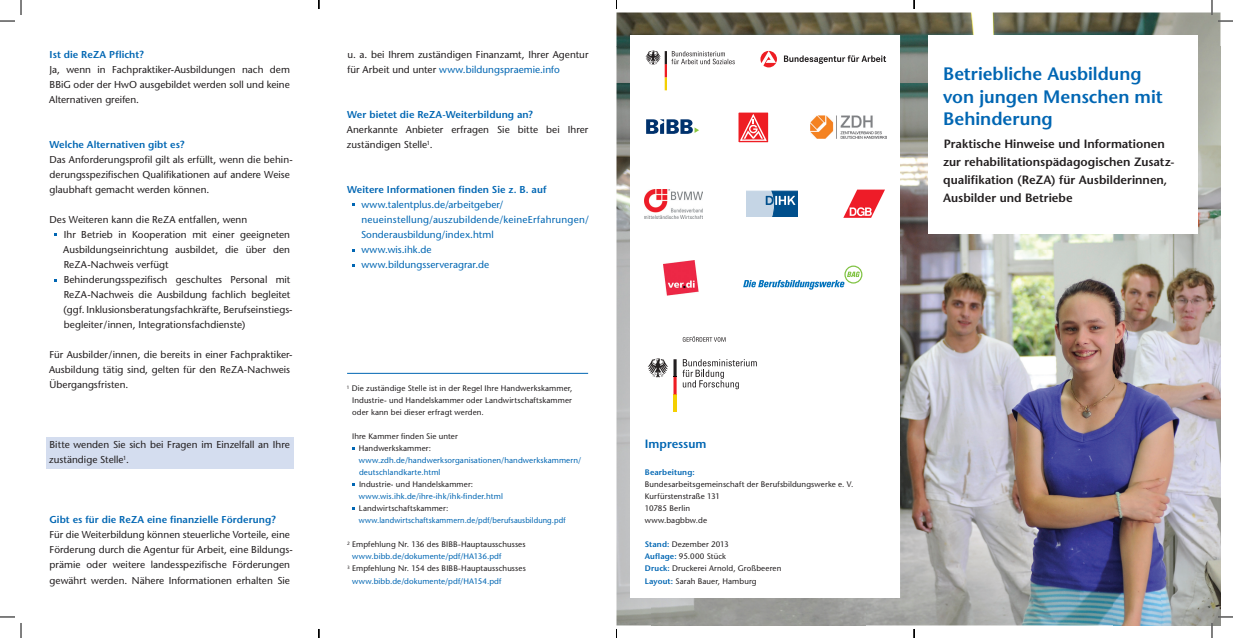
<style>
.page{position:relative;width:1233px;height:638px;background:#fff}
.page>*{position:absolute;margin:0;border:0;box-sizing:border-box;transform-origin:0 0}
.t1{font:600 18px/22.5px "Stone Sans Std";color:#0166b3}
.t2{font:600 12px/18px "Stone Sans Std";color:#231f20}
.t3{font:600 12px "Stone Sans Std";color:#0166b3}
.t4{font:500 10px/15px "Stone Sans Std";letter-spacing:.005em;color:#231f20}
.t5{font:600 10px "Stone Sans Std";letter-spacing:.01em;color:#0166b3}
.t6{font:500 10px/15px "Stone Sans Std";letter-spacing:.01em;color:#0166b3}
.t7{font:500 8px/12px "Stone Sans Std";letter-spacing:.015em;color:#231f20}
.t8{font:500 8px/12px "Stone Sans Std";letter-spacing:.015em;color:#0166b3}
.t9{font:500 8px "Stone Sans Std";letter-spacing:.015em;color:#0166b3;scale:.95 1}
.t10{font:600 8px "Stone Sans Std";letter-spacing:.015em;color:#0166b3}
.s1{color:#0166b3}
.s2{font-weight:600;color:#0166b3}
</style>
<div class="page">
<div style="left:46px;top:437px;width:248px;height:31px;background:#d4ddef"></div>
<img style="left:616px;top:12px;width:604px;height:34px">
<img style="left:616px;top:46px;width:35px;height:579px">
<img style="left:900px;top:46px;width:213px;height:409px">
<img style="left:1113px;top:46px;width:107px;height:579px">
<img style="left:865px;top:455px;width:249px;height:170px">
<div style="left:630px;top:35px;width:270px;height:562px;background:#fff"></div>
<div style="left:928px;top:35px;width:269px;height:198px;background:#fff"></div>
<svg style="left:648px;top:336px;width:109px;height:76px"></svg>
<hr style="left:347px;top:372px;width:241px;height:1px;background:#0166b3">
<svg style="left:760px;top:51px;width:17px;height:16px"></svg>
<svg style="left:784px;top:55px;width:102px;height:9px"></svg>
<svg style="left:646px;top:119px;width:53px;height:15px"></svg>
<img style="left:810px;top:116px;width:76px;height:22px">
<div style="left:738px;top:112px;width:31px;height:31px;border:1px solid #fff"></div>
<svg style="left:739px;top:112px;width:29px;height:30px"></svg>
<svg style="left:746px;top:191px;width:51px;height:25px"></svg>
<img style="left:645px;top:189px;width:57px;height:29px">
<svg style="left:843px;top:189px;width:42px;height:29px"></svg>
<svg style="left:743px;top:265px;width:119px;height:24px"></svg>
<img style="left:663px;top:260px;width:35px;height:35px">
<svg style="left:645px;top:50px;width:89px;height:40px"></svg>
<svg style="left:1218px;top:20px;width:15px;height:2px"></svg>
<svg style="left:1218px;top:616px;width:15px;height:1px"></svg>
<svg style="left:0;top:0;width:22px;height:22px"></svg>
<svg style="left:0;top:616px;width:22px;height:21px"></svg>
<svg style="left:1211px;top:0;width:1px;height:15px"></svg>
<svg style="left:1211px;top:622px;width:1px;height:15px"></svg>
<svg style="left:913px;top:0;width:2px;height:9px"></svg>
<svg style="left:913px;top:629px;width:2px;height:8px"></svg>
<p class="t5" style="left:50px;top:48px;width:96px">Ist die ReZA Pflicht?</p>
<p class="t4" style="left:49px;top:62px;width:242px;text-align:justify">Ja, wenn in Fachpraktiker-Ausbildungen nach dem BBiG oder der HwO ausgebildet werden soll und keine Alternativen greifen.</p>
<p class="t5" style="left:49px;top:138px;width:136px">Welche Alternativen gibt es?</p>
<p class="t4" style="left:50px;top:152px;width:245px">Das Anforderungsprofil gilt als erfüllt, wenn die behin&shy;derungsspezifischen Qualifikationen auf andere Weise glaubhaft gemacht werden können.</p>
<p class="t4" style="left:63px;top:212px;width:231px;text-indent:-14px">Des Weiteren kann die ReZA entfallen, wenn<br>Ihr Betrieb in Kooperation mit einer geeigneten Ausbildungseinrichtung ausbildet, die über den ReZA-Nachweis verfügt<br>Behinderungsspezifisch geschultes Personal mit ReZA-Nachweis die Ausbildung fachlich begleitet (ggf. Inklusionsberatungsfachkräfte, Berufseinstiegs&shy;begleiter / innen, Integrationsfachdienste)</p>
<p class="t4" style="left:49px;top:347px;width:245px">Für Ausbilder / innen, die bereits in einer Fachpraktiker-<br>Ausbildung tätig sind, gelten für den ReZA-Nachweis<br>Übergangsfristen.</p>
<p class="t4" style="left:49px;top:437px;width:242px">Bitte wenden Sie sich bei Fragen im Einzelfall an Ihre zuständige Stelle<sup>1</sup>.</p>
<p class="t5" style="left:49px;top:513px;width:228px">Gibt es für die ReZA eine finanzielle Förderung?</p>
<p class="t4" style="left:50px;top:527px;width:245px">Für die Weiterbildung können steuerliche Vorteile, eine Förderung durch die Agentur für Arbeit, eine Bildungs&shy;prämie oder weitere landesspezifische Förderungen gewährt werden. Nähere Infor mationen erhalten Sie</p>
<p class="t4" style="left:347px;top:47px;width:242px">u. a. bei Ihrem zuständigen Finanzamt, Ihrer Agentur für Arbeit und unter <span class="s1">www.bildungspraemie.info</span></p>
<p class="t5" style="left:347px;top:108px;width:187px">Wer bietet die ReZA-Weiterbildung an?</p>
<p class="t4" style="left:347px;top:122px;width:243px">Anerkannte Anbieter erfragen Sie bitte bei Ihrer zuständigen Stelle<sup>1</sup>.</p>
<p class="t5" style="left:347px;top:183px;width:201px">Weitere Informationen finden Sie z. B. auf</p>
<p class="t6" style="left:361px;top:197px;width:229px">www.talentplus.de/arbeitgeber/ neueinstellung/auszubildende/keineErfahrungen/ Sonderausbildung/index.html<br>www.wis.ihk.de<br>www.bildungsserveragrar.de</p>
<p class="t7" style="left:352px;top:382px;width:222px;text-align:justify;text-indent:-5px"><sup>1</sup> Die zuständige Stelle ist in der Regel Ihre Handwerkskammer, Industrie- und Handelskammer oder Landwirtschaftskammer oder kann bei dieser erfragt werden.</p>
<p class="t7" style="left:359px;top:430px;width:101px;text-indent:-7px">Ihre Kammer finden Sie unter<br>Handwerkskammer:</p>
<p class="t8" style="left:359px;top:454px;width:224px">www.zdh.de/handwerksorganisationen/handwerkskammern/ deutschlandkarte.html</p>
<p class="t7" style="left:359px;top:478px;width:116px">Industrie- und Handelskammer:</p>
<p class="t8" style="left:359px;top:490px;width:145px">www.wis.ihk.de/ihre-ihk/ihk-finder.html</p>
<p class="t7" style="left:359px;top:502px;width:91px">Landwirtschaftskammer:</p>
<p class="t9" style="left:359px;top:515px;width:219px">www.landwirtschaftskammern.de/pdf/berufsausbildung.pdf</p>
<p class="t7" style="left:347px;top:538px;width:180px"><sup>2</sup> Empfehlung Nr. 136 des BIBB-Hauptausschusses</p>
<p class="t8" style="left:352px;top:550px;width:151px">www.bibb.de/dokumente/pdf/HA136.pdf</p>
<p class="t7" style="left:347px;top:562px;width:180px"><sup>3</sup> Empfehlung Nr. 154 des BIBB-Hauptausschusses</p>
<p class="t8" style="left:352px;top:574px;width:151px">www.bibb.de/dokumente/pdf/HA154.pdf</p>
<p class="t3" style="left:645px;top:436px;width:63px">Impressum</p>
<p class="t10" style="left:645px;top:467px;width:51px">Bearbeitung:</p>
<p class="t7" style="left:645px;top:478px;width:210px">Bundesarbeitsgemeinschaft der Berufsbildungswerke e. V.<br>Kurfürstenstraße 131<br>10785 Berlin<br>www.bagbbw.de</p>
<p class="t7" style="left:645px;top:538px;width:138px"><span class="s2">Stand:</span> Dezember 2013<br><span class="s2">Auflage:</span> 95.000 Stück<br><span class="s2">Druck:</span> Druckerei Arnold, Großbeeren<br><span class="s2">Layout:</span> Sarah Bauer, Hamburg</p>
<h1 class="t1" style="left:943px;top:63px;width:221px">Betriebliche Ausbildung von jungen Menschen mit<br>Behinderung</h1>
<p class="t2" style="left:943px;top:134px;width:233px">Praktische Hinweise und Informationen zur rehabilitationspädagogischen Zusatz&shy;qualifikation (ReZA) für Ausbilderinnen, Ausbilder und Betriebe</p>
</div>
